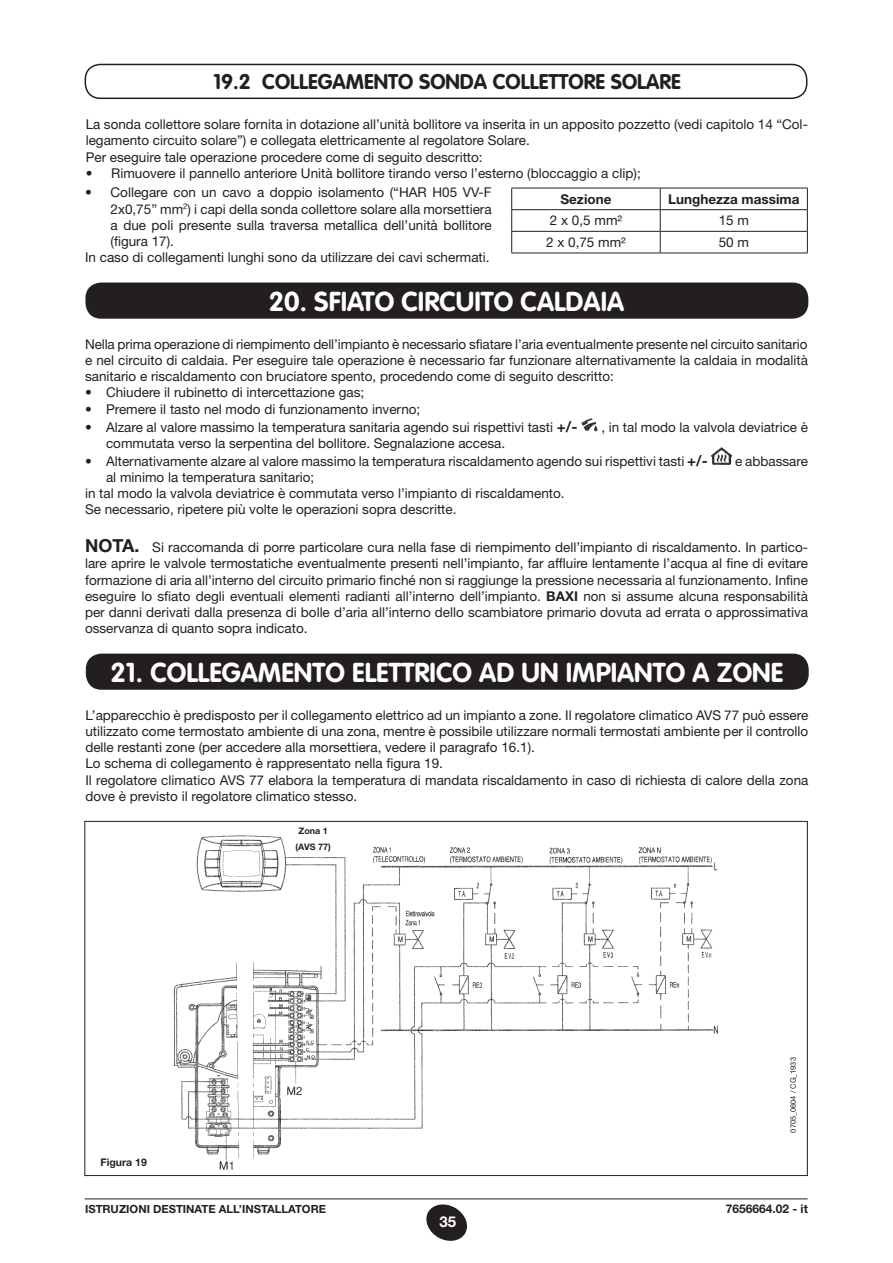
<style>
.page{position:relative;width:893px;height:1263px;background:#fff}
.page>*{position:absolute;margin:0;border:0;box-sizing:border-box;transform-origin:0 0}
.titolo{font:700 27px "VAG Rounded Std";color:#fff}
.t1{font:700 21px "VAG Rounded Std";color:#231f20}
.t2{font:700 15px "Helvetica Neue LT Std";color:#fff}
.testo{font:13.5px/16.2px "Helvetica Neue LT Std";color:#231f20;text-align:justify}
.t3{font:700 13.5px "Helvetica Neue LT Std";color:#231f20}
.t4{font:700 12px "Helvetica Neue LT Std";color:#231f20}
.t5{font:700 11.25px "Helvetica Neue LT Std";color:#231f20}
.testo-2{font:700 10.5px "Helvetica Neue LT Std";color:#231f20}
.testo-3{font:700 9px "Helvetica Neue LT Std";color:#231f20}
.t6{font:7.5px "Helvetica Neue LT Std";color:#231f20}
.s1{font-weight:700;font-size:15px}
.s2{font-weight:700;font-size:18px}
.s3{font-weight:700}
</style>
<div class="page">
<svg style="left:426px;top:1204px;width:41px;height:37px"></svg>
<hr style="left:85px;top:1198px;width:723px;height:1px;background:#231f20">
<div style="left:85px;top:64px;width:722px;height:35px;border:2px solid #231f20;border-radius:15px"></div>
<div style="left:86px;top:283px;width:722px;height:35px;background:#231f20;border-radius:15px"></div>
<div style="left:85px;top:283px;width:723px;height:36px;border:2px solid #231f20;border-radius:15px"></div>
<img style="left:581px;top:418px;width:17px;height:13px">
<img style="left:711px;top:448px;width:21px;height:17px">
<div style="left:87px;top:654px;width:721px;height:35px;background:#231f20;border-radius:15px"></div>
<div style="left:86px;top:654px;width:723px;height:36px;border:2px solid #231f20;border-radius:15px"></div>
<img style="left:173px;top:835px;width:545px;height:335px">
<hr style="left:511px;top:188px;width:149px;height:1px;background:#231f20">
<hr style="left:660px;top:188px;width:148px;height:1px;background:#231f20">
<hr style="left:511px;top:209px;width:149px;height:1px;background:#231f20">
<hr style="left:660px;top:209px;width:148px;height:1px;background:#231f20">
<hr style="left:511px;top:231px;width:149px;height:1px;background:#231f20">
<svg style="left:511px;top:188px;width:1px;height:65px"></svg>
<hr style="left:660px;top:231px;width:148px;height:1px;background:#231f20">
<svg style="left:660px;top:188px;width:1px;height:65px"></svg>
<svg style="left:807px;top:188px;width:1px;height:65px"></svg>
<hr style="left:511px;top:253px;width:149px;height:1px;background:#231f20">
<hr style="left:660px;top:253px;width:148px;height:1px;background:#231f20">
<p class="t1" style="left:213px;top:70px;width:469px">19.2 COLLEGAMENTO SONDA COLLETTORE SOLARE</p>
<p class="testo" style="left:86px;top:116px;width:724px">La sonda collettore solare fornita in dotazione all’unità bollitore va inserita in un apposito pozzetto (vedi capitolo 14 “Col&shy;legamento circuito solare”) e collegata elettricamente al regolatore Solare.</p>
<p class="testo" style="left:86px;top:148px;width:399px">Per eseguire tale operazione procedere come di seguito descritto:</p>
<p class="testo" style="left:86px;top:165px;width:557px">• Rimuovere il pannello anteriore Unità bollitore tirando verso l’esterno (bloccaggio a clip);</p>
<p class="t3" style="left:560px;top:191px;width:53px">Sezione</p>
<p class="t3" style="left:668px;top:191px;width:133px">Lunghezza massima</p>
<p class="testo" style="left:550px;top:212px;width:74px">2 x 0,5 mm²</p>
<p class="testo" style="left:719px;top:212px;width:32px">15 m</p>
<p class="testo" style="left:546px;top:234px;width:81px">2 x 0,75 mm²</p>
<p class="testo" style="left:719px;top:234px;width:32px">50 m</p>
<p class="testo" style="left:111px;top:184px;width:383px;text-indent:-25px">• Collegare con un cavo a doppio isolamento (“HAR H05 VV-F 2x0,75” mm<sup>2</sup>) i capi della sonda collettore solare alla morsettiera a due poli presente sulla traversa metallica dell’unità bollitore (figura 17).</p>
<p class="testo" style="left:85px;top:249px;width:406px">In caso di collegamenti lunghi sono da utilizzare dei cavi schermati.</p>
<p class="titolo" style="left:269px;top:286px;width:357px">20. SFIATO CIRCUITO CALDAIA</p>
<p class="testo" style="left:85px;top:336px;width:724px">Nella prima operazione di riempimento dell’impianto è necessario sfiatare l’aria eventualmente presente nel circuito sanitario e nel circuito di caldaia. Per eseguire tale operazione è necessario far funzionare alternativamente la caldaia in modalità sanitario e riscaldamento con bruciatore spento, procedendo come di seguito descritto:</p>
<p class="testo" style="left:85px;top:384px;width:281px">• Chiudere il rubinetto di intercettazione gas;</p>
<p class="testo" style="left:85px;top:400px;width:337px">• Premere il tasto nel modo di funzionamento inverno;</p>
<p class="testo" style="left:85px;top:418px;width:494px">• Alzare al valore massimo la temperatura sanitaria agendo sui rispettivi tasti <span class="s1">+/-</span></p>
<p class="testo" style="left:601px;top:418px;width:208px">, in tal modo la valvola deviatrice è</p>
<p class="testo" style="left:106px;top:435px;width:401px">commutata verso la serpentina del bollitore. Segnalazione accesa.</p>
<p class="testo" style="left:85px;top:453px;width:624px">• Alternativamente alzare al valore massimo la temperatura riscaldamento agendo sui rispettivi tasti <span class="s1">+/-</span></p>
<p class="testo" style="left:735px;top:453px;width:74px">e abbassare</p>
<p class="testo" style="left:106px;top:469px;width:210px">al minimo la temperatura sanitario;</p>
<p class="testo" style="left:85px;top:485px;width:481px">in tal modo la valvola deviatrice è commutata verso l’impianto di riscaldamento.</p>
<p class="testo" style="left:85px;top:501px;width:373px">Se necessario, ripetere più volte le operazioni sopra descritte.</p>
<p class="testo" style="left:85px;top:539px;width:724px"><span class="s2">NOTA.</span> Si raccomanda di porre particolare cura nella fase di riempimento dell’impianto di riscaldamento. In partico&shy;lare aprire le valvole termostatiche eventualmente presenti nell’impianto, far affluire lentamente l’acqua al fine di evitare formazione di aria all’interno del circuito primario finché non si raggiunge la pressione necessaria al funzionamento. Infine eseguire lo sfiato degli eventuali elementi radianti all’interno dell’impianto. <span class="s3">BAXI</span> non si assume alcuna responsabilità per danni derivati dalla presenza di bolle d’aria all’interno dello scambiatore primario dovuta ad errata o approssimativa osservanza di quanto sopra indicato.</p>
<p class="titolo" style="left:110px;top:657px;width:674px">21. COLLEGAMENTO ELETTRICO AD UN IMPIANTO A ZONE</p>
<p class="testo" style="left:85px;top:707px;width:724px">L’apparecchio è predisposto per il collegamento elettrico ad un impianto a zone. Il regolatore climatico AVS 77 può essere utilizzato come termostato ambiente di una zona, mentre è possibile utilizzare normali termostati ambiente per il controllo delle restanti zone (per accedere alla morsettiera, vedere il paragrafo 16.1).</p>
<p class="testo" style="left:85px;top:755px;width:359px">Lo schema di collegamento è rappresentato nella figura 19.</p>
<p class="testo" style="left:85px;top:771px;width:724px">Il regolatore climatico AVS 77 elabora la temperatura di mandata riscaldamento in caso di richiesta di calore della zona dove è previsto il regolatore climatico stesso.</p>
<p class="testo-2" style="left:101px;top:1156px;width:48px">Figura 19</p>
<p class="testo-3" style="left:298px;top:825px;width:31px">Zona 1</p>
<p class="testo-3" style="left:296px;top:841px;width:37px">(AVS 77)</p>
<p class="t6" style="left:789px;top:1132px;width:77px;rotate:-90deg">0705_0604 / CG_1933</p>
<p class="t5" style="left:85px;top:1202px;width:243px">ISTRUZIONI DESTINATE ALL’INSTALLATORE</p>
<p class="t4" style="left:726px;top:1202px;width:84px">7656664.02 - it</p>
<p class="t2" style="left:439px;top:1212px;width:18px">35</p>
</div>
